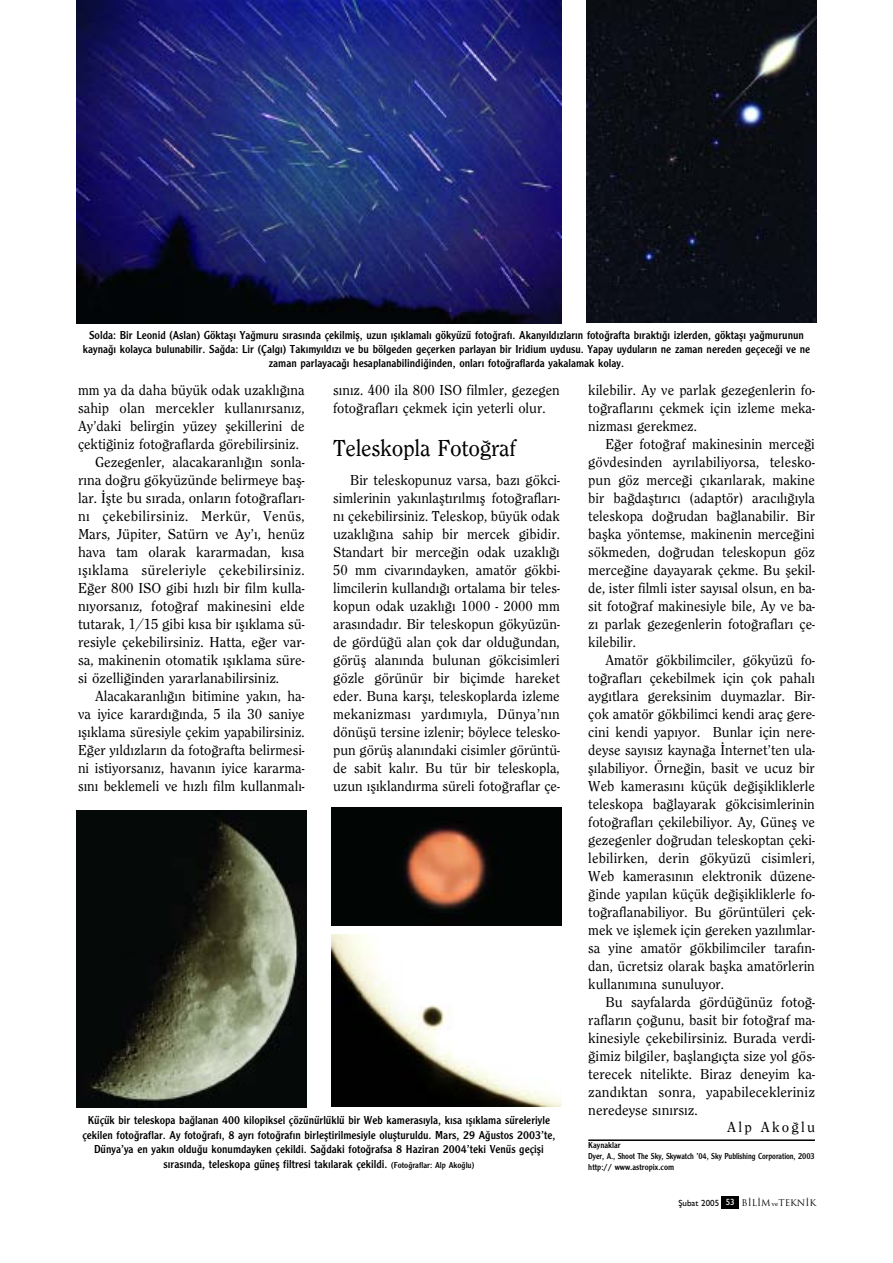
<style>
.page{position:relative;width:893px;height:1263px;background:#fff}
.page>*{position:absolute;margin:0;border:0;box-sizing:border-box;transform-origin:0 0}
.t1{font:500 24px "Clearface";letter-spacing:-.01em;color:#000}
.t2{font:500 15px/18px "Clearface";color:#000;text-align:justify}
.t3{font:500 15px "Clearface";letter-spacing:.02em;color:#000}
.t4{font:12px/14.4px "Clearface Gothic";color:#000;text-align:center}
.t5{font:9px/10.8px "Clearface Gothic";letter-spacing:-.01em;color:#000}
.t6{font:9px "Trajan Plain";color:#000}
.s1{font-size:9px}
.s2{font-family:"Gill Sans";font-weight:500}
.s3{font-family:"Gill Sans";font-weight:500;color:#fff}
.s4{font-family:"Bookman Old Style";font-size:6px}
</style>
<div class="page">
<hr style="left:588px;top:1139px;width:227px;height:2px;background:#000">
<div style="left:722px;top:1196px;width:17px;height:13px;background:#000"></div>
<img style="left:587px;top:0;width:229px;height:322px">
<img style="left:77px;top:0;width:484px;height:323px">
<img style="left:77px;top:810px;width:229px;height:297px">
<img style="left:332px;top:808px;width:229px;height:117px">
<img style="left:332px;top:934px;width:229px;height:173px">
<p class="t4" style="left:83px;top:327px;width:729px">Solda: Bir Leonid (Aslan) Göktafl› Ya¤muru s›ras›nda çekilmifl, uzun ›fl›klamal› gökyüzü foto¤raf›. Akany›ld›zlar›n foto¤rafta b›rakt›¤› izlerden, göktafl› ya¤murunun kayna¤› kolayca bulunabilir. Sa¤da: Lir (Çalg›) Tak›my›ld›z› ve bu bölgeden geçerken parlayan bir Iridium uydusu. Yapay uydular›n ne zaman nereden geçece¤i ve ne zaman parlayaca¤› hesaplanabilindi¤inden, onlar› foto¤raflarda yakalamak kolay.</p>
<p class="t2" style="left:78px;top:381px;width:228px">mm ya da daha büyük odak uzakl›¤›na</p>
<p class="t2" style="left:78px;top:399px;width:228px">sahip olan mercekler kullan›rsan›z,</p>
<p class="t2" style="left:78px;top:417px;width:228px">Ay’daki belirgin yüzey flekillerini de</p>
<p class="t2" style="left:78px;top:435px;width:222px">çekti¤iniz foto¤raflarda görebilirsiniz.</p>
<p class="t2" style="left:95px;top:453px;width:211px">Gezegenler, alacakaranl›¤›n sonla-</p>
<p class="t2" style="left:78px;top:471px;width:228px">r›na do¤ru gökyüzünde belirmeye bafl-</p>
<p class="t2" style="left:78px;top:489px;width:228px">lar. ‹flte bu s›rada, onlar›n foto¤raflar›-</p>
<p class="t3" style="left:78px;top:507px;width:228px">n› çekebilirsiniz. Merkür, Venüs,</p>
<p class="t2" style="left:78px;top:525px;width:228px">Mars, Jüpiter, Satürn ve Ay’›, henüz</p>
<p class="t2" style="left:78px;top:543px;width:228px">hava tam olarak kararmadan, k›sa</p>
<p class="t3" style="left:78px;top:561px;width:228px">›fl›klama süreleriyle çekebilirsiniz.</p>
<p class="t2" style="left:78px;top:579px;width:228px">E¤er 800 ISO gibi h›zl› bir film kulla-</p>
<p class="t2" style="left:78px;top:597px;width:228px">n›yorsan›z, foto¤raf makinesini elde</p>
<p class="t2" style="left:78px;top:615px;width:228px">tutarak, 1/15 gibi k›sa bir ›fl›klama sü-</p>
<p class="t2" style="left:78px;top:633px;width:228px">resiyle çekebilirsiniz. Hatta, e¤er var-</p>
<p class="t2" style="left:78px;top:651px;width:228px">sa, makinenin otomatik ›fl›klama süre-</p>
<p class="t2" style="left:78px;top:669px;width:203px">si özelli¤inden yararlanabilirsiniz.</p>
<p class="t2" style="left:95px;top:687px;width:211px">Alacakaranl›¤›n bitimine yak›n, ha-</p>
<p class="t2" style="left:78px;top:705px;width:228px">va iyice karard›¤›nda, 5 ila 30 saniye</p>
<p class="t2" style="left:78px;top:723px;width:228px">›fl›klama süresiyle çekim yapabilirsiniz.</p>
<p class="t2" style="left:78px;top:741px;width:228px">E¤er y›ld›zlar›n da foto¤rafta belirmesi-</p>
<p class="t2" style="left:78px;top:759px;width:228px">ni istiyorsan›z, havan›n iyice kararma-</p>
<p class="t2" style="left:78px;top:777px;width:228px">s›n› beklemeli ve h›zl› film kullanmal›-</p>
<p class="t2" style="left:333px;top:381px;width:228px">s›n›z. 400 ila 800 ISO filmler, gezegen foto¤raflar› çekmek için yeterli olur.</p>
<h1 class="t1" style="left:333px;top:434px;width:184px">Teleskopla Foto¤raf</h1>
<p class="t2" style="left:333px;top:471px;width:228px;text-indent:17px">Bir teleskopunuz varsa, baz› gökci&shy;simlerinin yak›nlaflt›r›lm›fl foto¤raflar›- n› çekebilirsiniz. Teleskop, büyük odak uzakl›¤›na sahip bir mercek gibidir.<br>Standart bir merce¤in odak uzakl›¤› 50 mm civar›ndayken, amatör gökbi&shy;limcilerin kulland›¤› ortalama bir teles&shy;kopun odak uzakl›¤› 1000 - 2000 mm aras›ndad›r. Bir teleskopun gökyüzün&shy;de gördü¤ü alan çok dar oldu¤undan, görüfl alan›nda bulunan gökcisimleri gözle görünür bir biçimde hareket eder. Buna karfl›, teleskoplarda izleme mekanizmas› yard›m›yla, Dünya’n›n dönüflü tersine izlenir; böylece telesko&shy;pun görüfl alan›ndaki cisimler görüntü&shy;de sabit kal›r. Bu tür bir teleskopla, uzun ›fl›kland›rma süreli foto¤raflar çe-</p>
<p class="t4" style="left:82px;top:1113px;width:474px">Küçük bir teleskopa ba¤lanan 400 kilopiksel çözünürlüklü bir Web kameras›yla, k›sa ›fl›klama süreleriyle çekilen foto¤raflar. Ay foto¤raf›, 8 ayr› foto¤raf›n birlefltirilmesiyle oluflturuldu. Mars, 29 A¤ustos 2003’te, Dünya’ya en yak›n oldu¤u konumdayken çekildi. Sa¤daki foto¤rafsa 8 Haziran 2004’teki Venüs geçifli s›ras›nda, teleskopa günefl filtresi tak›larak çekildi. <span class="s1">(Foto¤raflar: Alp Ako¤lu)</span></p>
<p class="t2" style="left:588px;top:381px;width:228px">kilebilir. Ay ve parlak gezegenlerin fo&shy;to¤raflar›n› çekmek için izleme meka&shy;nizmas› gerekmez.</p>
<p class="t2" style="left:588px;top:435px;width:228px;text-indent:17px">E¤er foto¤raf makinesinin merce¤i gövdesinden ayr›labiliyorsa, telesko&shy;pun göz merce¤i ç›kar›larak, makine bir ba¤daflt›r›c› (adaptör) arac›l›¤›yla teleskopa do¤rudan ba¤lanabilir. Bir baflka yöntemse, makinenin merce¤ini sökmeden, do¤rudan teleskopun göz merce¤ine dayayarak çekme. Bu flekil&shy;de, ister filmli ister say›sal olsun, en ba&shy;sit foto¤raf makinesiyle bile, Ay ve ba&shy;z› parlak gezegenlerin foto¤raflar› çe&shy;kilebilir.</p>
<p class="t2" style="left:588px;top:651px;width:228px;text-indent:17px">Amatör gökbilimciler, gökyüzü fo&shy;to¤raflar› çekebilmek için çok pahal› ayg›tlara gereksinim duymazlar. Bir&shy;çok amatör gökbilimci kendi araç gere&shy;cini kendi yap›yor. Bunlar için nere&shy;deyse say›s›z kayna¤a ‹nternet’ten ula&shy;fl›labiliyor. Örne¤in, basit ve ucuz bir Web kameras›n› küçük de¤iflikliklerle teleskopa ba¤layarak gökcisimlerinin foto¤raflar› çekilebiliyor. Ay, Günefl ve gezegenler do¤rudan teleskoptan çeki&shy;lebilirken, derin gökyüzü cisimleri, Web kameras›n›n elektronik düzene-¤inde yap›lan küçük de¤iflikliklerle fo&shy;to¤raflanabiliyor. Bu görüntüleri çek&shy;mek ve ifllemek için gereken yaz›l›mlar&shy;sa yine amatör gökbilimciler taraf›n&shy;dan, ücretsiz olarak baflka amatörlerin kullan›m›na sunuluyor.</p>
<p class="t2" style="left:605px;top:993px;width:211px">Bu sayfalarda gördü¤ünüz foto¤-</p>
<p class="t2" style="left:588px;top:1011px;width:228px">raflar›n ço¤unu, basit bir foto¤raf ma-</p>
<p class="t2" style="left:588px;top:1029px;width:228px">kinesiyle çekebilirsiniz. Burada verdi-</p>
<p class="t2" style="left:588px;top:1047px;width:228px">¤imiz bilgiler, bafllang›çta size yol gös-</p>
<p class="t2" style="left:588px;top:1065px;width:228px">terecek nitelikte. Biraz deneyim ka-</p>
<p class="t2" style="left:588px;top:1083px;width:228px">zand›ktan sonra, yapabilecekleriniz</p>
<p class="t2" style="left:588px;top:1101px;width:111px">neredeyse s›n›rs›z.</p>
<p class="t2" style="left:727px;top:1117px;width:89px">Alp Ako¤lu</p>
<p class="t5" style="left:588px;top:1140px;width:228px">Kaynaklar<br>Dyer, A., Shoot The Sky, Skywatch ’04, Sky Publishing Corporation, 2003 http:// www.astropix.com</p>
<p class="t6" style="left:678px;top:1199px;width:139px"><span class="s2">fiubat 2005</span> <span class="s3">53</span> B‹L‹M <span class="s4">ve</span>TEKN‹K</p>
</div>
